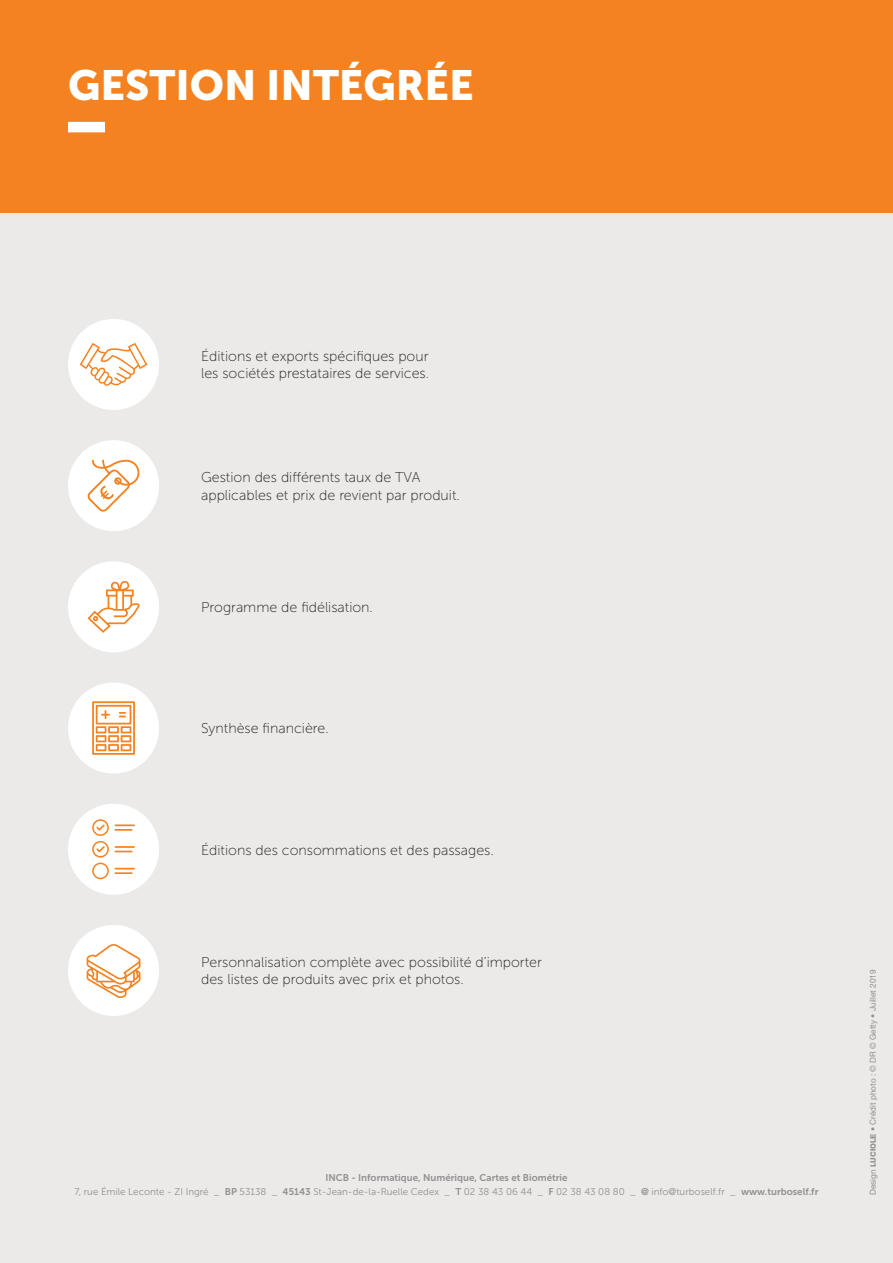
<style>
.page{position:relative;width:893px;height:1263px;background:#ebeae9}
.page>*{position:absolute;margin:0;border:0;box-sizing:border-box;transform-origin:0 0}
.t1{font:42px "Museo Sans 900";color:#fff}
.t2{font:14.25px/17.1px "Museo Sans 100";color:#231f20}
.t3{font:9.75px "Museo Sans 300";color:#918f90}
.t4{font:9.75px "Museo Sans 700";color:#918f90}
.t5{font:8.25px "Helvetica Neue LT Std";color:#918f90}
.s1{font-family:"Museo Sans 700"}
.s2{font-family:"Helvetica Neue LT Std";font-weight:700}
.s3{font-family:"Helvetica Neue LT Std"}
.s4{font-weight:800;font-size:7.5px}
</style>
<div class="page">
<div style="left:0;top:0;width:893px;height:213px;background:#f58220"></div>
<div style="left:68px;top:122px;width:37px;height:10px;background:#fff"></div>
<div style="left:68px;top:319px;width:91px;height:91px;background:#fff;border-radius:50%"></div>
<svg style="left:80px;top:343px;width:67px;height:43px"></svg>
<div style="left:68px;top:440px;width:91px;height:91px;background:#fff;border-radius:50%"></div>
<svg style="left:88px;top:459px;width:51px;height:53px"></svg>
<div style="left:68px;top:561px;width:91px;height:91px;background:#fff;border-radius:50%"></div>
<svg style="left:87px;top:580px;width:53px;height:53px"></svg>
<div style="left:68px;top:682px;width:91px;height:91px;background:#fff;border-radius:50%"></div>
<svg style="left:92px;top:701px;width:43px;height:54px"></svg>
<div style="left:68px;top:804px;width:91px;height:91px;background:#fff;border-radius:50%"></div>
<hr style="left:115px;top:824px;width:20px;height:2px;background:#f58220">
<svg style="left:115px;top:829px;width:18px;height:2px"></svg>
<svg style="left:92px;top:819px;width:17px;height:60px"></svg>
<hr style="left:115px;top:846px;width:20px;height:2px;background:#f58220">
<svg style="left:115px;top:851px;width:18px;height:1px"></svg>
<svg style="left:115px;top:868px;width:20px;height:6px"></svg>
<div style="left:68px;top:925px;width:91px;height:91px;background:#fff;border-radius:50%"></div>
<svg style="left:87px;top:944px;width:54px;height:54px"></svg>
<p class="t1" style="left:68px;top:61px;width:407px">GESTION INTÉGRÉE</p>
<p class="t2" style="left:201px;top:348px;width:230px">Éditions et exports spécifiques pour les sociétés prestataires de services.</p>
<p class="t2" style="left:201px;top:469px;width:260px">Gestion des différents taux de TVA applicables et prix de revient par produit.</p>
<p class="t2" style="left:201px;top:599px;width:173px">Programme de fidélisation.</p>
<p class="t2" style="left:201px;top:720px;width:129px">Synthèse financière.</p>
<p class="t2" style="left:201px;top:841px;width:294px">Éditions des consommations et des passages.</p>
<p class="t2" style="left:201px;top:954px;width:342px">Personnalisation complète avec possibilité d’importer des listes de produits avec prix et photos.</p>
<p class="t4" style="left:325px;top:1172px;width:244px">INCB - Informatique, Numérique, Cartes et Biométrie</p>
<p class="t3" style="left:74px;top:1186px;width:745px">7, rue Émile Leconte - ZI Ingré _ <span class="s1">BP</span> 53138 _ <span class="s1">45143</span> St-Jean-de-la-Ruelle Cedex _ <span class="s1">T</span> 02 38 43 06 44 _ <span class="s1">F</span> 02 38 43 08 80 _ <span class="s2">@</span> info<span class="s3">@</span>turboself.fr _ <span class="s1">www.turboself.fr</span></p>
<p class="t5" style="left:868px;top:1195px;width:227px;rotate:-90deg">Design <span class="s4">LUCIOLE</span> • Crédit photo : © DR © Getty • Juillet 2019</p>
</div>
